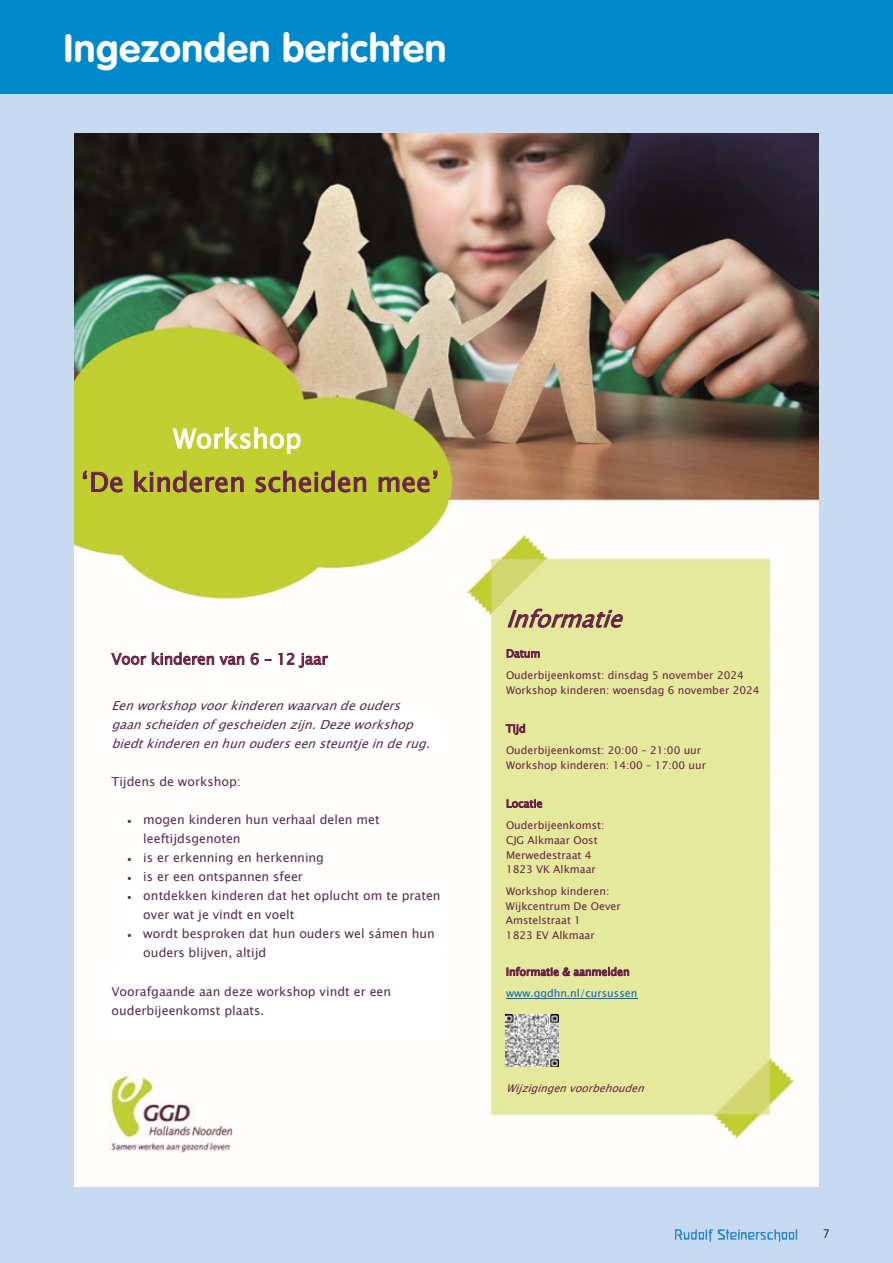
<style>
.page{position:relative;width:893px;height:1263px;background:#fff}
.page>*{position:absolute;margin:0;border:0;box-sizing:border-box;transform-origin:0 0}
.t1{font:700 39px "VAG Rounded Std";letter-spacing:.02em;color:#fff}
.t2{font:26.55px "Lucida Sans Unicode";color:#682246}
.t3{font:26.55px "Lucida Sans Unicode";color:#fff}
.t4{font:italic 23.1px "Lucida Sans Unicode";color:#682246}
.t5{font:15px "Lucida Sans Unicode";color:#682246}
.t6{font:12.45px/19px "Lucida Sans Unicode";color:#572c4d}
.t7{font:italic 12.45px/19px "Lucida Sans Unicode";color:#572c4d}
.t8{font:100 12px "VAG Rounded Std";color:#000}
.t9{font:10.65px/14.7px "Lucida Sans Unicode";color:#682246}
.t10{font:italic 10.65px "Lucida Sans Unicode";color:#682246}
.t11{font:10.65px "Lucida Sans Unicode";color:#0563c1}
</style>
<div class="page">
<div style="left:0;top:0;width:893px;height:94px;background:#0088cb"></div>
<div style="left:0;top:94px;width:893px;height:1169px;background:#c8daf1"></div>
<img style="left:74px;top:133px;width:745px;height:1053px">
<hr style="left:506px;top:998px;width:131px;height:1px;background:#0563c1">
<img style="left:506px;top:1014px;width:52px;height:52px">
<div style="left:110px;top:715px;width:335px;height:19px;background:#fff"></div>
<div style="left:110px;top:734px;width:335px;height:20px;background:#fff"></div>
<div style="left:126px;top:887px;width:319px;height:19px;background:#fff"></div>
<div style="left:126px;top:906px;width:319px;height:19px;background:#fff"></div>
<div style="left:126px;top:925px;width:319px;height:19px;background:#fff"></div>
<div style="left:126px;top:944px;width:319px;height:19px;background:#fff"></div>
<div style="left:110px;top:963px;width:335px;height:19px;background:#fff"></div>
<div style="left:110px;top:982px;width:335px;height:19px;background:#fff"></div>
<div style="left:110px;top:1001px;width:335px;height:19px;background:#fff"></div>
<div style="left:110px;top:1020px;width:335px;height:19px;background:#fff"></div>
<svg style="left:675px;top:1229px;width:122px;height:13px"></svg>
<h1 class="t1" style="left:64px;top:25px;width:384px">Ingezonden berichten</h1>
<h2 class="t3" style="left:173px;top:418px;width:130px">Workshop</h2>
<h2 class="t2" style="left:81px;top:461px;width:360px">‘De kinderen scheiden mee’</h2>
<p class="t5" style="left:111px;top:647px;width:218px">Voor kinderen van 6 – 12 jaar</p>
<p class="t7" style="left:111px;top:696px;width:326px">Eenworkshopvoorkinderenwaarvandeouders gaanscheidenofgescheiden zijn. Dezeworkshop biedtkinderenenhunouderseensteuntjeinderug.</p>
<p class="t6" style="left:111px;top:772px;width:131px">Tijdens de workshop:</p>
<p class="t6" style="left:143px;top:810px;width:238px;text-indent:-16px">• mogen kinderen hun verhaal delen met leeftijdsgenoten</p>
<p class="t6" style="left:127px;top:848px;width:198px">• is er erkenning en herkenning</p>
<p class="t6" style="left:127px;top:867px;width:177px">• is er een ontspannen sfeer</p>
<p class="t6" style="left:143px;top:886px;width:299px;text-indent:-16px">• ontdekken kinderen dat het oplucht om te praten over wat je vindt en voelt</p>
<p class="t6" style="left:143px;top:924px;width:293px;text-indent:-16px">• wordt besproken dat hun ouders wel sámen hun ouders blijven, altijd</p>
<p class="t6" style="left:111px;top:982px;width:281px">Voorafgaande aan deze workshop vindt er een ouderbijeenkomst plaats.</p>
<h3 class="t4" style="left:506px;top:601px;width:129px">Informatie</h3>
<p class="t9" style="left:506px;top:643px;width:239px;line-height:21.8px">Datum<br>Ouderbijeenkomst: dinsdag 5 november 2024</p>
<p class="t9" style="left:506px;top:683px;width:255px">Workshop kinderen: woensdag 6 november 2024</p>
<p class="t9" style="left:506px;top:718px;width:197px;line-height:21.8px">Tijd<br>Ouderbijeenkomst: 20:00 – 21:00 uur</p>
<p class="t9" style="left:506px;top:758px;width:202px">Workshop kinderen: 14:00 – 17:00 uur</p>
<p class="t9" style="left:506px;top:793px;width:100px;line-height:21.8px">Locatie<br>Ouderbijeenkomst:</p>
<p class="t9" style="left:506px;top:833px;width:93px">CJG Alkmaar Oost<br>Merwedestraat 4<br>1823 VK Alkmaar</p>
<p class="t9" style="left:506px;top:884px;width:116px">Workshop kinderen:<br>Wijkcentrum De Oever<br>Amstelstraat 1<br>1823 EV Alkmaar</p>
<p class="t9" style="left:506px;top:964px;width:125px">Informatie &amp; aanmelden</p>
<p class="t11" style="left:506px;top:985px;width:133px">www.ggdhn.nl/cursussen</p>
<p class="t10" style="left:506px;top:1079px;width:145px">Wijzigingenvoorbehouden</p>
<p class="t8" style="left:823px;top:1227px;width:7px">7</p>
</div>
